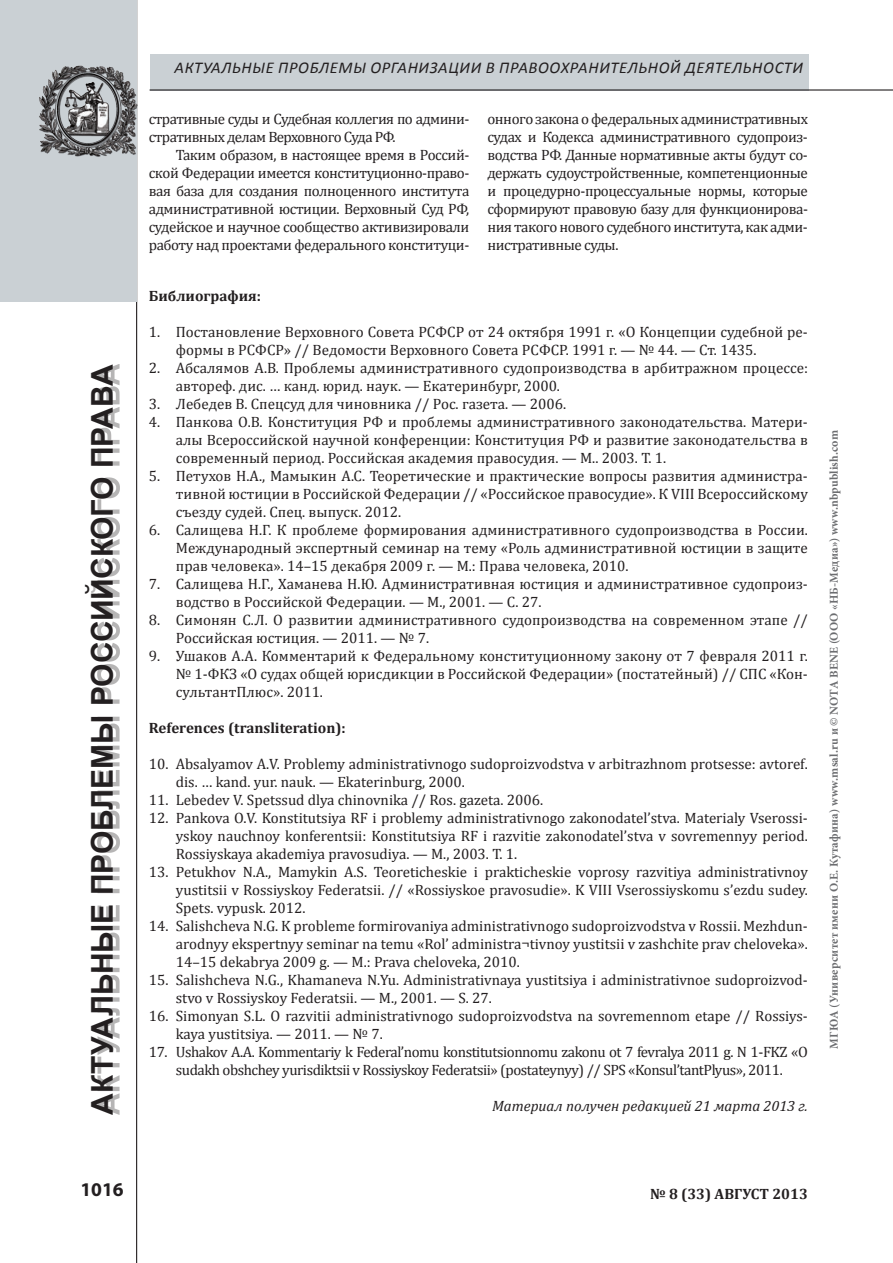
<style>
.page{position:relative;width:893px;height:1263px;background:#fff}
.page>*{position:absolute;margin:0;border:0;box-sizing:border-box;transform-origin:0 0}
.t1{font:700 30px "Arial";letter-spacing:-.005em;color:#231f20}
.t2{font:700 19.5px "Myriad Pro";color:#231f20}
.t3{font:italic 16.5px "Calibri";letter-spacing:.04em;color:#231f20}
.t4{font:15px/18px "Cambria";color:#231f20;text-align:justify}
.t5{font:15px/18px "Cambria";letter-spacing:-.03em;color:#231f20;text-align:center}
.t6{font:15px/18px "Cambria";letter-spacing:-.04em;color:#231f20}
.t7{font:700 15px "Cambria";color:#231f20}
.t8{font:italic 15px "Cambria";color:#231f20}
.t9{font:700 12px "Minion Pro";letter-spacing:.02em;color:#6c6d70}
</style>
<div class="page">
<hr style="left:136px;top:0;width:1px;height:1263px;background:#231f20">
<div style="left:0;top:0;width:136px;height:301px;background:#cad0d4"></div>
<div style="left:92px;top:364px;width:28px;height:751px;background:#231f20;opacity:.33"></div>
<div style="left:150px;top:54px;width:658px;height:36px;background:#cad0d4"></div>
<hr style="left:150px;top:89px;width:743px;height:2px;background:#231f20">
<img style="left:39px;top:54px;width:99px;height:111px">
<h1 class="t1" style="left:83px;top:1115px;width:747px;rotate:-90deg">Актуальные проблемы российского права</h1>
<p class="t3" style="left:175px;top:58px;width:11px">актуал</p>
<p class="t3" style="left:232px;top:58px;width:58px">ьные проблем</p>
<p class="t3" style="left:353px;top:58px;width:22px">ы организа</p>
<p class="t3" style="left:448px;top:58px;width:54px">ции вправоохранител</p>
<p class="t3" style="left:638px;top:58px;width:52px">ьной деятел</p>
<p class="t3" style="left:743px;top:58px;width:21px">ьности</p>
<p class="t6" style="left:149px;top:110px;width:322px">стративные суды и Судебная коллегия по админи&shy;стративных делам Верховного Суда РФ.</p>
<p class="t4" style="left:149px;top:146px;width:322px;text-indent:27px">Таким образом, в настоящее время в Россий&shy;ской Федерации имеется конституционно-право&shy;вая база для создания полноценного института административной юстиции. Верховный Суд РФ, судейское и научное сообщество активизировали работу над проектами федерального конституци-</p>
<p class="t4" style="left:487px;top:110px;width:322px">онного закона о федеральных административных судах и Кодекса административного судопроиз&shy;водства РФ. Данные нормативные акты будут со&shy;держать судоустройственные, компетенционные и процедурно-процессуальные нормы, которые сформируют правовую базу для функционирова&shy;ния такого нового судебного института, как адми&shy;нистративные суды.</p>
<p class="t7" style="left:149px;top:286px;width:114px">Библиография:</p>
<p class="t4" style="left:176px;top:323px;width:634px;text-indent:-27px">1. Постановление Верховного Совета РСФСР от 24 октября 1991 г. «О Концепции судебной ре&shy;формы в РСФСР» // Ведомости Верховного Совета РСФСР. 1991 г. — № 44. — Ст. 1435.</p>
<p class="t4" style="left:176px;top:359px;width:634px;text-indent:-27px">2. Абсалямов А.В. Проблемы административного судопроизводства в арбитражном процессе: автореф. дис. … канд. юрид. наук. — Екатеринбург, 2000.</p>
<p class="t4" style="left:149px;top:395px;width:419px">3. Лебедев В. Спецсуд для чиновника // Рос. газета. — 2006.</p>
<p class="t4" style="left:176px;top:413px;width:634px;text-indent:-27px">4. Панкова О.В. Конституция РФ и проблемы административного законодательства. Матери&shy;алы Всероссийской научной конференции: Конституция РФ и развитие законодательства в современный период. Российская академия правосудия. — М.. 2003. Т. 1.</p>
<p class="t4" style="left:176px;top:467px;width:634px;text-indent:-27px">5. Петухов Н.А., Мамыкин А.С. Теоретические и практические вопросы развития администра&shy;тивной юстиции в Российской Федерации // «Российское правосудие». К VIII Всероссийскому съезду судей. Спец. выпуск. 2012.</p>
<p class="t4" style="left:176px;top:521px;width:634px;text-indent:-27px">6. Салищева Н.Г. К проблеме формирования административного судопроизводства в России.<br>Международный экспертный семинар на тему «Роль административной юстиции в защите прав человека». 14–15 декабря 2009 г. — М.: Права человека, 2010.</p>
<p class="t4" style="left:176px;top:575px;width:634px;text-indent:-27px">7. Салищева Н.Г., Хаманева Н.Ю. Административная юстиция и административное судопроиз&shy;водство в Российской Федерации. — М., 2001. — с. 27.</p>
<p class="t4" style="left:176px;top:611px;width:634px;text-indent:-27px">8. Симонян С.Л. О развитии административного судопроизводства на современном этапе //<br>Российская юстиция. — 2011. — № 7.</p>
<p class="t4" style="left:176px;top:647px;width:634px;text-indent:-27px">9. Ушаков А.А. Комментарий к Федеральному конституционному закону от 7 февраля 2011 г. № 1-ФКЗ «О судах общей юрисдикции в Российской Федерации» (постатейный) // СПС «Кон&shy;сультантПлюс». 2011.</p>
<p class="t7" style="left:149px;top:718px;width:198px">References (transliteration):</p>
<p class="t4" style="left:176px;top:755px;width:634px;text-indent:-27px">10. Absalyamov A.V. Problemy administrativnogo sudoproizvodstva v arbitrazhnom protsesse: avtoref. dis. … kand. yur. nauk. — Ekaterinburg, 2000.</p>
<p class="t4" style="left:149px;top:791px;width:396px">11. Lebedev V. Spetssud dlya chinovnika // Ros. gazeta. 2006.</p>
<p class="t4" style="left:176px;top:809px;width:634px;text-indent:-27px">12. Pankova O.V. Konstitutsiya RF i problemy administrativnogo zakonodatel’stva. Materialy Vserossi&shy;yskoy nauchnoy konferentsii: Konstitutsiya RF i razvitie zakonodatel’stva v sovremennyy period.<br>Rossiyskaya akademiya pravosudiya. — M., 2003. T. 1.</p>
<p class="t4" style="left:176px;top:863px;width:634px;text-indent:-27px">13. Petukhov N.A., Mamykin A.S. Teoreticheskie i prakticheskie voprosy razvitiya administrativnoy yustitsii v Rossiyskoy Federatsii. // «Rossiyskoe pravosudie». K VIII Vserossiyskomu s’ezdu sudey.<br>Spets. vypusk. 2012.</p>
<p class="t4" style="left:176px;top:917px;width:634px;text-indent:-27px">14. Salishcheva N.G. K probleme formirovaniya administrativnogo sudoproizvodstva v Rossii. Mezhdun&shy;arodnyy ekspertnyy seminar na temu «Rol’ administra¬tivnoy yustitsii v zashchite prav cheloveka».<br>14–15 dekabrya 2009 g. — M.: Prava cheloveka, 2010.</p>
<p class="t4" style="left:176px;top:971px;width:634px;text-indent:-27px">15. Salishcheva N.G., Khamaneva N.Yu. Administrativnaya yustitsiya i administrativnoe sudoproizvod&shy;stvo v Rossiyskoy Federatsii. — M., 2001. — s. 27.</p>
<p class="t4" style="left:176px;top:1007px;width:634px;text-indent:-27px">16. Simonyan S.L. O razvitii administrativnogo sudoproizvodstva na sovremennom etape // Rossiys&shy;kaya yustitsiya. — 2011. — № 7.</p>
<p class="t5" style="left:149px;top:1043px;width:660px">17. Ushakov A.A. Kommentariy k Federal’nomu konstitutsionnomu zakonu ot 7 fevralya 2011 g. N 1-FKZ «O sudakh obshchey yurisdiktsii v Rossiyskoy Federatsii» (postateynyy) // SPS «Konsul’tantPlyus», 2011.</p>
<p class="t8" style="left:492px;top:1096px;width:317px">Материал получен редакцией 21 марта 2013 г.</p>
<p class="t9" style="left:825px;top:1048px;width:620px;rotate:-90deg">МГЮА (Университет имени О.Е. Кутафина) www.msal.ru и © NOTA BENE (ООО «НБ-Медиа») www.nbpublish.com</p>
<h2 class="t2" style="left:80px;top:1177px;width:45px">1016</h2>
<p class="t7" style="left:650px;top:1183px;width:159px">№ 8 (33) август 2013</p>
</div>
